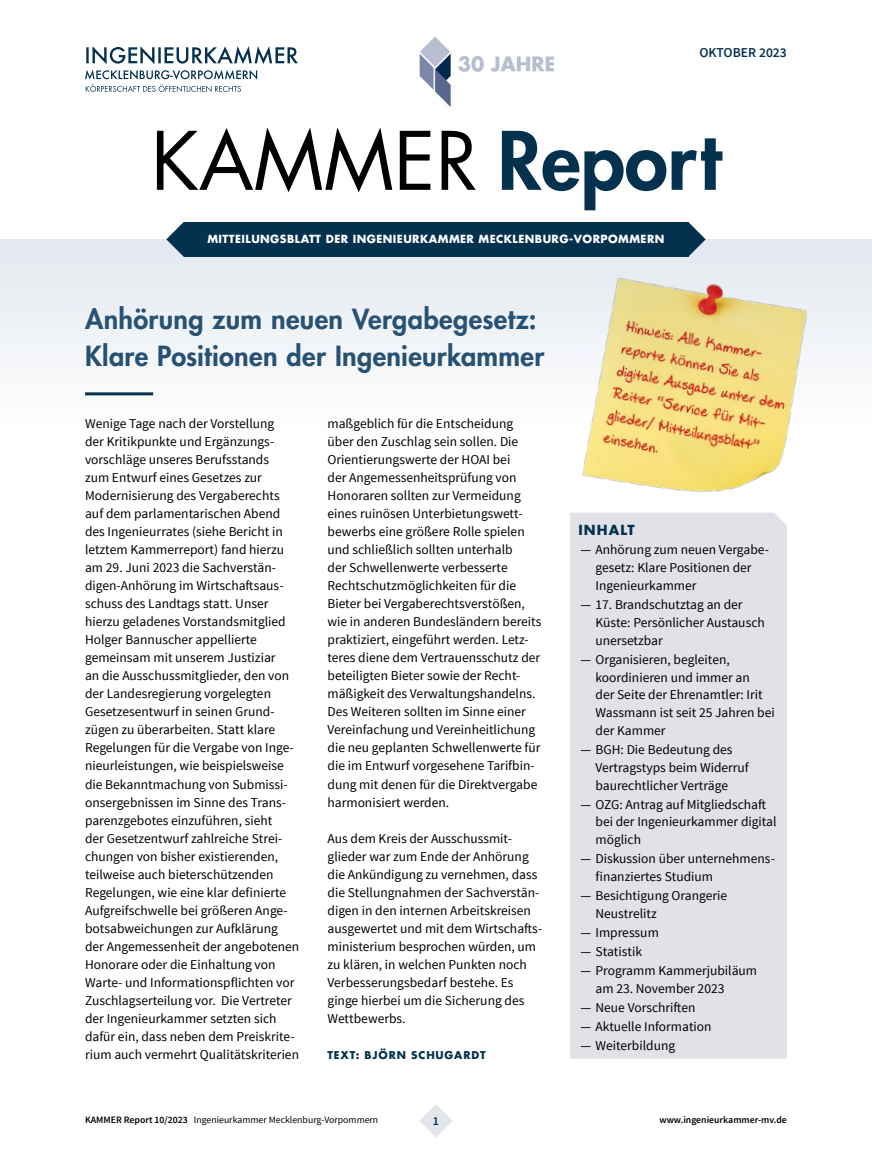
<style>
.page{position:relative;width:872px;height:1170px;background:#fff}
.page>*{position:absolute;margin:0;border:0;box-sizing:border-box;transform-origin:0 0}
.t1{font:78.3px "Futura Std";color:#000}
.Überschrift_1{font:800 27px/36.5px "Futura Std";letter-spacing:.015em;color:#255072}
.t2{font:600 13.65px "Source Sans Pro";color:#04314e}
.Absatz{font:13.5px/18px "Source Sans Pro";color:#000}
.t3{font:700 13.5px "Futura Std";letter-spacing:.08em;color:#04314e}
.t4{font:600 12px "Source Sans Pro";color:#04314e}
.t5{font:700 10.95px "Futura Std";letter-spacing:.04em;color:#fff}
.Autor{font:700 10.5px "Futura Std";letter-spacing:.08em;color:#04314e}
.t6{font:9.75px "Source Sans Pro";color:#000}
.t7{font:600 9.75px "Source Sans Pro";color:#000}
.s1{font-weight:800;color:#04314e}
.s2{font-weight:600}
</style>
<div class="page">
<svg style="left:419px;top:1104px;width:34px;height:33px"></svg>
<img style="left:582px;top:431px;width:206px;height:61px">
<svg style="left:0;top:239px;width:872px;height:192px;fill:#f0f1f5"></svg>
<svg style="left:86px;top:46px;width:212px;height:18px"></svg>
<svg style="left:85px;top:70px;width:172px;height:22px"></svg>
<div style="left:184px;top:222px;width:504px;height:35px;background:#04314e"></div>
<svg style="left:166px;top:222px;width:18px;height:35px"></svg>
<svg style="left:688px;top:222px;width:17px;height:35px"></svg>
<div style="left:570px;top:512px;width:217px;height:546px;background:#e0e2e8"></div>
<img style="left:419px;top:36px;width:136px;height:71px">
<p class="t2" style="left:699px;top:44px;width:89px">OKTOBER 2023</p>
<p class="t1" style="left:151px;top:111px;width:571px">KAMMER <span class="s1">Report</span></p>
<p class="t5" style="left:207px;top:232px;width:458px">MITTEILUNGSBLATT DER INGENIEURKAMMER MECKLENBURG-VORPOMMERN</p>
<p class="Überschrift_1" style="left:85px;top:301px;width:461px">Anhörung zum neuen Vergabegesetz:<br>Klare Positionen der Ingenieurkammer</p>
<p class="Absatz" style="left:85px;top:415px;width:216px">Wenige Tage nach der Vorstellung<br>der Kritikpunkte und Ergänzungs&shy;vorschläge unseres Berufsstands<br>zum Entwurf eines Gesetzes zur Modernisierung des Vergaberechts auf dem parlamentarischen Abend des Ingenieurrates (siehe Bericht in letztem Kammerreport) fand hierzu am 29. Juni 2023 die Sachverstän&shy;digen-Anhörung im Wirtschaftsaus&shy;schuss des Landtags statt. Unser hierzu geladenes Vorstandsmitglied Holger Bannuscher appellierte gemeinsam mit unserem Justiziar<br>an die Ausschussmitglieder, den von der Landesregierung vorgelegten Gesetzesentwurf in seinen Grund&shy;zügen zu überarbeiten. Statt klare Regelungen für die Vergabe von Inge&shy;nieurleistungen, wie beispielsweise die Bekanntmachung von Submissi&shy;onsergebnissen im Sinne des Trans&shy;parenzgebotes einzuführen, sieht<br>der Gesetzentwurf zahlreiche Strei&shy;chungen von bisher existierenden, teilweise auch bieterschützenden Regelungen, wie eine klar definierte Aufgreifschwelle bei größeren Ange&shy;botsabweichungen zur Aufklärung der Angemessenheit der angebotenen Honorare oder die Einhaltung von Warte- und Informationspflichten vor Zuschlagserteilung vor. Die Vertreter der Ingenieurkammer setzten sich dafür ein, dass neben dem Preiskrite&shy;rium auch vermehrt Qualitätskriterien</p>
<p class="Absatz" style="left:327px;top:415px;width:215px">maßgeblich für die Entscheidung über den Zuschlag sein sollen. Die Orientierungswerte der HOAI bei<br>der Angemessenheitsprüfung von Honoraren sollten zur Vermeidung eines ruinösen Unterbietungswett&shy;bewerbs eine größere Rolle spielen und schließlich sollten unterhalb<br>der Schwellenwerte verbesserte Rechtschutzmöglichkeiten für die Bieter bei Vergaberechtsverstößen, wie in anderen Bundesländern bereits praktiziert, eingeführt werden. Letz&shy;teres diene dem Vertrauensschutz der beteiligten Bieter sowie der Recht&shy;mäßigkeit des Verwaltungshandelns.<br>Des Weiteren sollten im Sinne einer Vereinfachung und Vereinheitlichung die neu geplanten Schwellenwerte für die im Entwurf vorgesehene Tarifbin&shy;dung mit denen für die Direktvergabe harmonisiert werden.</p>
<p class="Absatz" style="left:327px;top:829px;width:216px">Aus dem Kreis der Ausschussmit&shy;glieder war zum Ende der Anhörung die Ankündigung zu vernehmen, dass die Stellungnahmen der Sachverstän&shy;digen in den internen Arbeitskreisen ausgewertet und mit dem Wirtschafts&shy;ministerium besprochen würden, um zu klären, in welchen Punkten noch Verbesserungsbedarf bestehe. Es ginge hierbei um die Sicherung des Wettbewerbs.</p>
<p class="Autor" style="left:327px;top:1047px;width:160px">TEXT: BJÖRN SCHUGARDT</p>
<p class="t3" style="left:578px;top:521px;width:58px">INHALT</p>
<p class="Absatz" style="left:595px;top:541px;width:175px;text-indent:-15px">― Anhörung zum neuen Vergabe&shy;gesetz: Klare Positionen der<br>Ingenieurkammer</p>
<p class="Absatz" style="left:595px;top:596px;width:171px;text-indent:-15px">― 17. Brandschutztag an der<br>Küste: Persönlicher Austausch unersetzbar</p>
<p class="Absatz" style="left:595px;top:650px;width:181px;text-indent:-15px">― Organisieren, begleiten, koordinieren und immer an<br>der Seite der Ehrenamtler: Irit<br>Wassmann ist seit 25 Jahren bei der Kammer</p>
<p class="Absatz" style="left:595px;top:740px;width:155px;text-indent:-15px">― BGH: Die Bedeutung des<br>Vertragstyps beim Widerruf baurechtlicher Verträge</p>
<p class="Absatz" style="left:595px;top:795px;width:183px;text-indent:-15px">― OZG: Antrag auf Mitgliedschaft bei der Ingenieurkammer digital möglich</p>
<p class="Absatz" style="left:595px;top:850px;width:181px;text-indent:-15px">― Diskussion über unternehmens&shy;finanziertes Studium</p>
<p class="Absatz" style="left:595px;top:886px;width:133px;text-indent:-15px">― Besichtigung Orangerie<br>Neustrelitz</p>
<p class="Absatz" style="left:580px;top:923px;width:80px">― Impressum</p>
<p class="Absatz" style="left:580px;top:942px;width:63px">― Statistik</p>
<p class="Absatz" style="left:595px;top:961px;width:163px;text-indent:-15px">― Programm Kammerjubiläum am 23. November 2023</p>
<p class="Absatz" style="left:580px;top:998px;width:116px">― Neue Vorschriften</p>
<p class="Absatz" style="left:580px;top:1017px;width:132px">― Aktuelle Information</p>
<p class="Absatz" style="left:580px;top:1036px;width:96px">― Weiterbildung</p>
<p class="t6" style="left:85px;top:1113px;width:295px"><span class="s2">KAMMER Report 10/2023</span> Ingenieurkammer Mecklenburg-Vorpommern</p>
<p class="t4" style="left:433px;top:1112px;width:8px">1</p>
<p class="t7" style="left:659px;top:1113px;width:129px">www.ingenieurkammer-mv.de</p>
</div>
